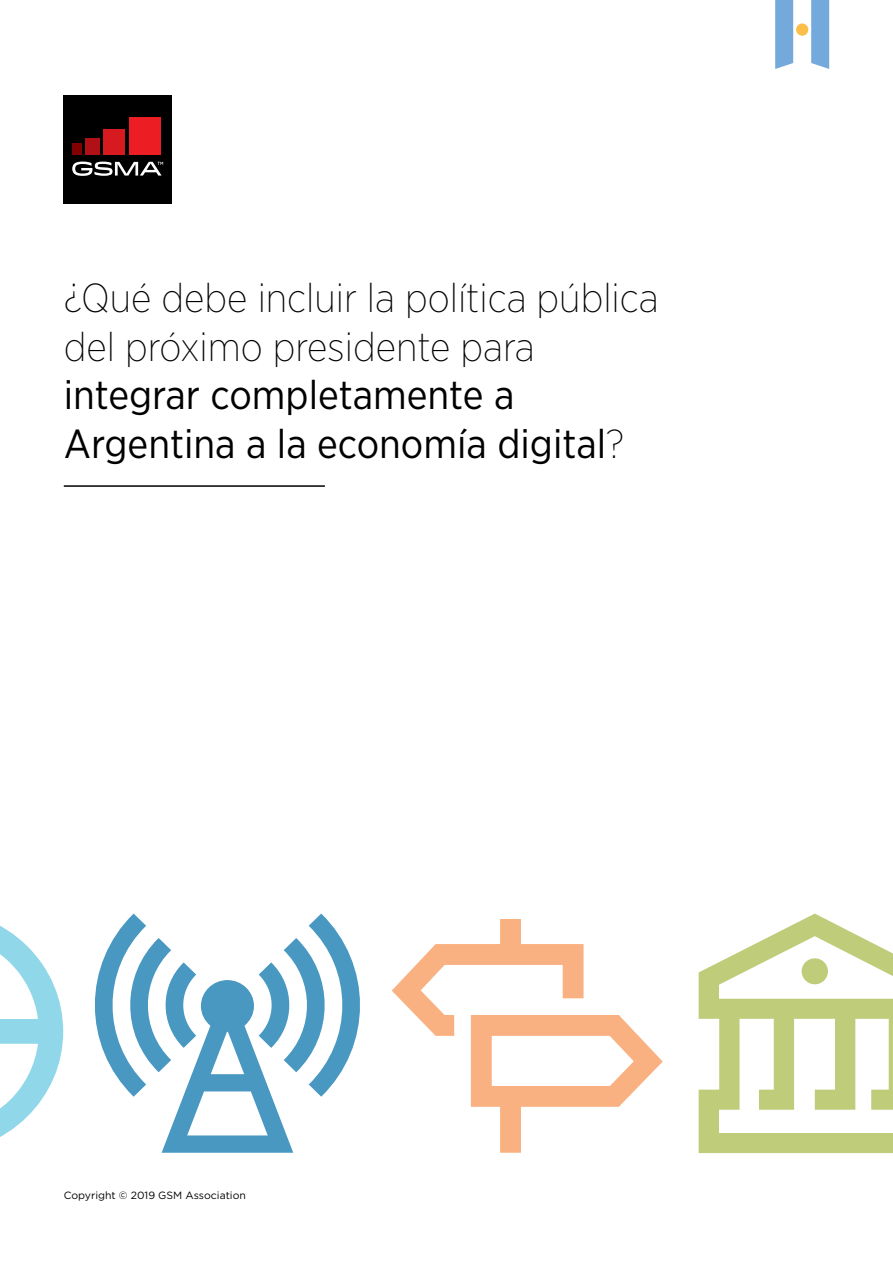
<style>
.page{position:relative;width:893px;height:1263px;background:#fff}
.page>*{position:absolute;margin:0;border:0;box-sizing:border-box;transform-origin:0 0}
.t1{font:200 40.5px/48.6px "Gotham Narrow";color:#000}
.t2{font:40.5px/48.6px "Gotham Narrow";color:#000}
.t3{font:10.5px "Gotham";color:#000}
.s1{font-weight:200}
</style>
<div class="page">
<div style="left:62px;top:94px;width:111px;height:111px;background:#000"></div>
<svg style="left:72px;top:162px;width:91px;height:14px"></svg>
<div style="left:73px;top:144px;width:9px;height:11px;background:#820000"></div>
<div style="left:86px;top:138px;width:14px;height:17px;background:#b11116"></div>
<div style="left:104px;top:130px;width:21px;height:25px;background:#d71920"></div>
<div style="left:129px;top:117px;width:32px;height:38px;background:#ed1d24"></div>
<hr style="left:64px;top:485px;width:261px;height:2px;background:#000">
<svg style="left:811px;top:0;width:18px;height:69px"></svg>
<svg style="left:775px;top:0;width:18px;height:69px"></svg>
<svg style="left:95px;top:913px;width:265px;height:240px"></svg>
<svg style="left:0;top:926px;width:63px;height:211px"></svg>
<svg style="left:699px;top:913px;width:194px;height:240px"></svg>
<div style="left:802px;top:958px;width:26px;height:26px;background:#bfcc7a;border-radius:50%"></div>
<svg style="left:392px;top:919px;width:271px;height:234px"></svg>
<div style="left:796px;top:23px;width:12px;height:13px;background:#fbbe49;border-radius:50%"></div>
<p class="t1" style="left:64px;top:273px;width:596px">¿Qué debe incluir la política pública del próximo presidente para</p>
<p class="t2" style="left:64px;top:370px;width:562px">integrar completamente a<br>Argentina a la economía digital<span class="s1">?</span></p>
<p class="t3" style="left:64px;top:1190px;width:184px">Copyright © 2019 GSM Association</p>
</div>
